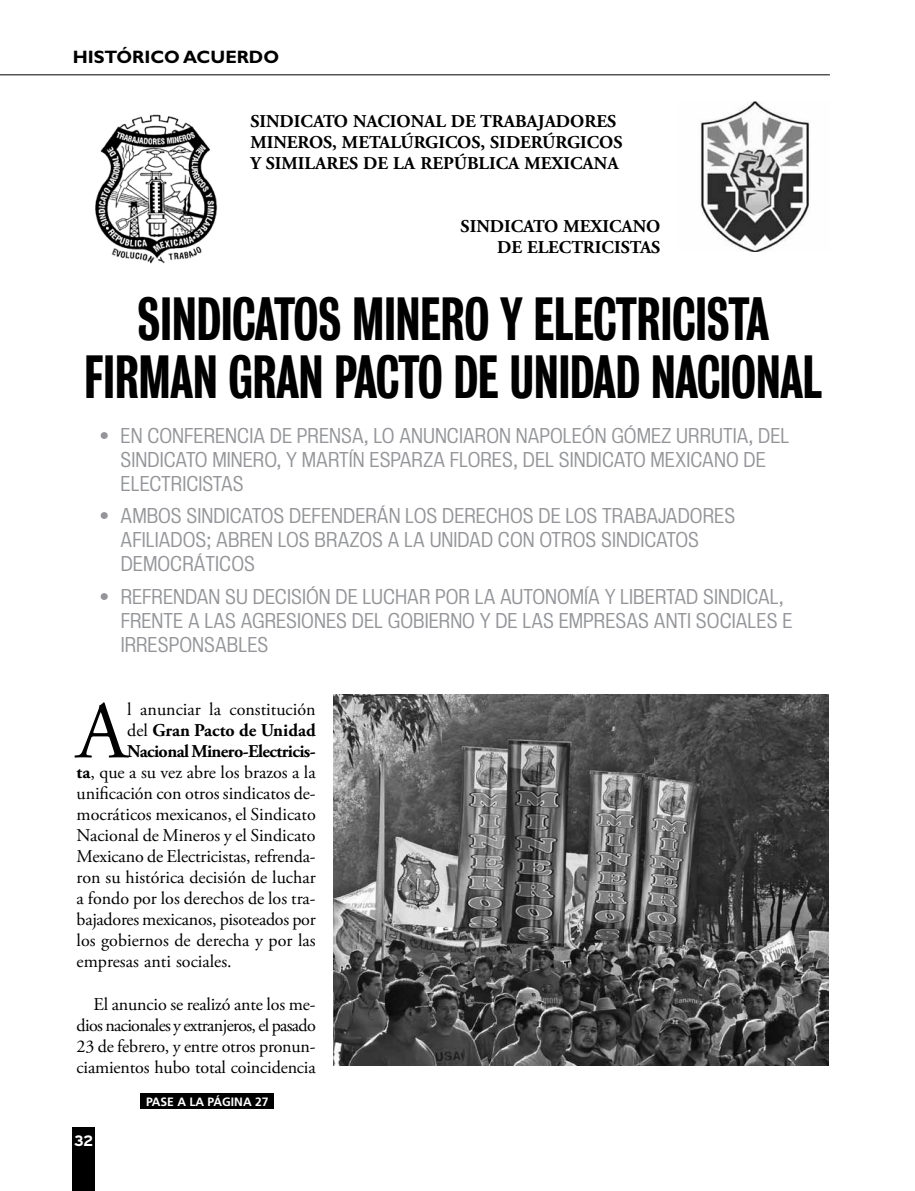
<style>
.page{position:relative;width:915px;height:1191px;background:#fff}
.page>*{position:absolute;margin:0;border:0;box-sizing:border-box;transform-origin:0 0}
.t1{font:81.3px "Adobe Garamond Pro";color:#000}
.t2{font:55.5px "Bureau Grotesque Three Five";letter-spacing:-.01em;color:#000;scale:.9 1}
.t3{font:19.5px "Bureau Grotesque Five One";color:#939598}
.t4{font:18px/21px "Adobe Garamond Pro";color:#000;text-align:justify}
.t5{font:700 18px/21px "Adobe Garamond Pro";color:#000}
.t6{font:700 18px "Adobe Garamond Pro";letter-spacing:-.03em;color:#000}
.t7{font:700 18px "Gill Sans Std";color:#000}
.t8{font:700 15px "Interstate";color:#fff}
.t9{font:700 12.15px "Frutiger LT Std";color:#fff}
.s1{font-weight:400}
.s2{font-weight:700}
</style>
<div class="page">
<div style="left:72px;top:1127px;width:23px;height:64px;background:#000"></div>
<hr style="left:0;top:74px;width:829px;height:1px;background:#000">
<img style="left:700px;top:101px;width:110px;height:151px">
<img style="left:95px;top:114px;width:123px;height:150px">
<div style="left:140px;top:1093px;width:133px;height:15px;background:#000"></div>
<img style="left:333px;top:694px;width:495px;height:371px">
<p class="t7" style="left:73px;top:46px;width:72px">HISTÓRICO</p>
<p class="t7" style="left:183px;top:46px;width:96px">ACUERDO</p>
<p class="t5" style="left:250px;top:111px;width:373px">SINDICATO NACIONAL DE TRABAJADORES<br>MINEROS, METALÚRGICOS, SIDERÚRGICOS<br>Y SIMILARES DE LA REPÚBLICA MEXICANA</p>
<p class="t5" style="left:460px;top:216px;width:201px;text-align:right">SINDICATO MEXICANO<br>DE ELECTRICISTAS</p>
<h2 class="t2" style="left:137px;top:286px;width:156px">SINDICATOS</h2>
<h2 class="t2" style="left:352px;top:286px;width:59px">MINERO</h2>
<h2 class="t2" style="left:500px;top:286px;width:238px">Y ELECTRICISTA</h2>
<h2 class="t2" style="left:84px;top:345px;width:25px">FIRMAN</h2>
<h2 class="t2" style="left:228px;top:345px;width:569px">GRAN PACTO DE UNI DAD NACIONAL</h2>
<p class="t3" style="left:99px;top:424px;width:84px">• EN CONFERENCIA</p>
<p class="t3" style="left:270px;top:424px;width:39px">DE PRENSA</p>
<p class="t3" style="left:364px;top:424px;width:48px">, LO ANUNCIAR</p>
<p class="t3" style="left:486px;top:424px;width:163px">ON NAPOLEÓN GÓMEZ</p>
<p class="t3" style="left:676px;top:424px;width:23px">URRUTIA</p>
<p class="t3" style="left:748px;top:424px;width:32px">, DEL</p>
<p class="t3" style="left:121px;top:448px;width:49px">SINDICAT</p>
<p class="t3" style="left:195px;top:448px;width:42px">O MINER</p>
<p class="t3" style="left:264px;top:448px;width:127px">O, Y MARTÍN ESPARZA</p>
<p class="t3" style="left:450px;top:448px;width:158px">FLORES, DEL SINDICAT</p>
<p class="t3" style="left:633px;top:448px;width:64px">O MEXICAN</p>
<p class="t3" style="left:725px;top:448px;width:39px">O DE</p>
<p class="t3" style="left:121px;top:472px;width:21px">ELECTRICISTAS</p>
<p class="t3" style="left:99px;top:505px;width:136px">• AMBOS SINDICAT</p>
<p class="t3" style="left:261px;top:505px;width:52px">OS DEFEN</p>
<p class="t3" style="left:343px;top:505px;width:123px">DERÁN LOS DERECH</p>
<p class="t3" style="left:510px;top:505px;width:104px">OS DE LOS TRABAJA</p>
<p class="t3" style="left:677px;top:505px;width:37px">DORES</p>
<p class="t3" style="left:121px;top:529px;width:10px">AFILIA</p>
<p class="t3" style="left:170px;top:529px;width:58px">DOS; ABREN</p>
<p class="t3" style="left:278px;top:529px;width:49px">LOS BRAZ</p>
<p class="t3" style="left:359px;top:529px;width:291px">OS A LA UNIDAD CON OTROS SINDICAT</p>
<p class="t3" style="left:675px;top:529px;width:23px">OS</p>
<p class="t3" style="left:121px;top:553px;width:134px">DEMOCRÁTICOS</p>
<p class="t3" style="left:99px;top:585px;width:44px">• REFREN</p>
<p class="t3" style="left:185px;top:585px;width:89px">DAN SU DECISI</p>
<p class="t3" style="left:306px;top:585px;width:69px">ÓN DE LUCHAR</p>
<p class="t3" style="left:435px;top:585px;width:196px">POR LA AUTONOMÍA Y LIBERTA</p>
<p class="t3" style="left:686px;top:585px;width:66px">D SINDICAL</p>
<p class="t3" style="left:778px;top:585px;width:7px">,</p>
<p class="t3" style="left:121px;top:609px;width:12px">FRENTE</p>
<p class="t3" style="left:188px;top:609px;width:28px">A LAS</p>
<p class="t3" style="left:241px;top:609px;width:11px">AGRESI</p>
<p class="t3" style="left:301px;top:609px;width:25px">ONES</p>
<p class="t3" style="left:351px;top:609px;width:72px">DEL GOBIERN</p>
<p class="t3" style="left:462px;top:609px;width:71px">O Y DE LAS</p>
<p class="t3" style="left:558px;top:609px;width:13px">EMPRESAS</p>
<p class="t3" style="left:653px;top:609px;width:10px">ANTI</p>
<p class="t3" style="left:695px;top:609px;width:35px">SOCIALES</p>
<p class="t3" style="left:782px;top:609px;width:10px">E</p>
<p class="t3" style="left:121px;top:633px;width:11px">IRRESP</p>
<p class="t3" style="left:179px;top:633px;width:25px">ONSABLES</p>
<h1 class="t1" style="left:77px;top:682px;width:52px">A</h1>
<p class="t4" style="left:127px;top:699px;width:190px">l anunciar la constitución</p>
<p class="t5" style="left:127px;top:720px;width:190px"><span class="s1">del</span> Gran Pacto de Unidad</p>
<p class="t6" style="left:127px;top:741px;width:190px">Nacional Minero-Electricis-</p>
<p class="t4" style="left:77px;top:762px;width:240px"><span class="s2">ta</span>, que a su vez abre los brazos a la</p>
<p class="t4" style="left:77px;top:783px;width:240px">unificación con otros sindicatos de-</p>
<p class="t4" style="left:77px;top:805px;width:240px">mocráticos mexicanos, el Sindicato</p>
<p class="t4" style="left:77px;top:826px;width:240px">Nacional de Mineros y el Sindicato</p>
<p class="t4" style="left:77px;top:847px;width:240px">Mexicano de Electricistas, refrenda-</p>
<p class="t4" style="left:77px;top:868px;width:240px">ron su histórica decisión de luchar</p>
<p class="t4" style="left:77px;top:889px;width:240px">a fondo por los derechos de los tra-</p>
<p class="t4" style="left:77px;top:910px;width:240px">bajadores mexicanos, pisoteados por</p>
<p class="t4" style="left:77px;top:931px;width:240px">los gobiernos de derecha y por las</p>
<p class="t4" style="left:77px;top:952px;width:156px">empresas anti sociales.</p>
<p class="t4" style="left:77px;top:994px;width:241px;text-indent:17px">El anuncio se realizó ante los me&shy;dios nacionales y extranjeros, el pasado 23 de febrero, y entre otros pronun&shy;ciamientos hubo total coincidencia</p>
<p class="t8" style="left:74px;top:1132px;width:21px">32</p>
<p class="t9" style="left:146px;top:1094px;width:93px">PASE A LA PÁGINA</p>
<p class="t9" style="left:255px;top:1094px;width:15px">27</p>
</div>
